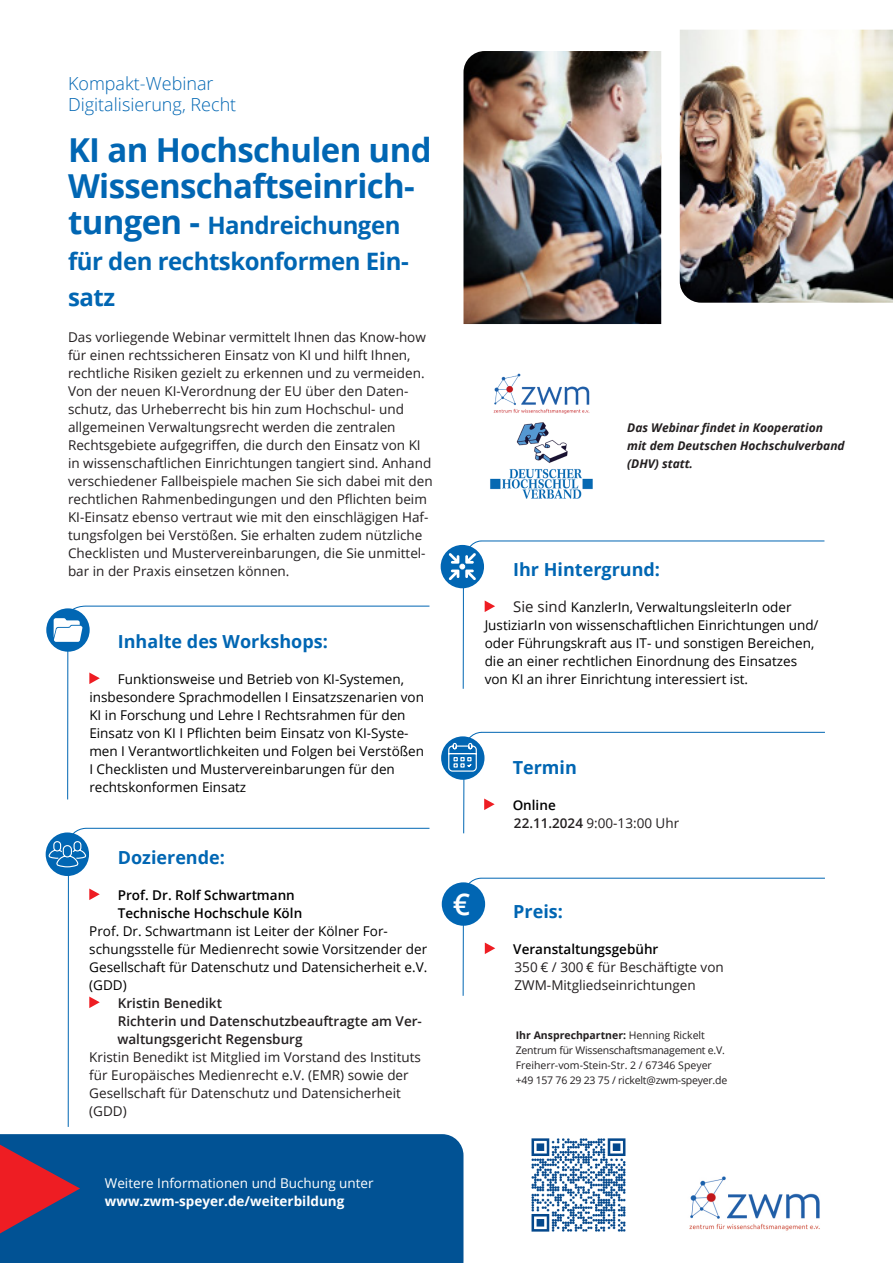
<style>
.page{position:relative;width:893px;height:1263px;background:#fff}
.page>*{position:absolute;margin:0;border:0;box-sizing:border-box;transform-origin:0 0}
.t1{font:700 33px/36px "Open Sans";letter-spacing:-.02em;color:#0166b3}
.t2{font:600 30px "Open Sans";color:#fff}
.t3{font:700 24px/36px "Open Sans";letter-spacing:-.02em;color:#0166b3}
.t4{font:700 18px "Open Sans";color:#0166b3}
.t5{font:300 18px/21px "Open Sans";color:#0166b3}
.t6{font:13.5px/18px "Open Sans";color:#231f20}
.t7{font:13.5px/18px "Open Sans";color:#000001}
.t8{font:600 13.5px/18px "Open Sans";color:#231f20}
.t9{font:600 13.5px/18px "Open Sans";color:#000001}
.t10{font:13.5px "Open Sans";color:#fff}
.t11{font:700 13.5px "Open Sans";color:#fff}
.t12{font:italic 700 12px/18px "Open Sans";color:#231f20}
.t13{font:10.5px/15px "Open Sans";letter-spacing:-.02em;color:#231f20}
.s1{font-size:33px}
.s2{font-size:15px;color:#231f20}
.s3{font-weight:600}
.s4{font-weight:700}
</style>
<div class="page">
<img style="left:689px;top:1176px;width:131px;height:55px">
<svg style="left:68px;top:828px;width:362px;height:299px"></svg>
<div style="left:46px;top:832px;width:43px;height:44px;background:#0166b3;border-radius:50%"></div>
<svg style="left:48px;top:840px;width:39px;height:28px"></svg>
<div style="left:0;top:1134px;width:463px;height:129px;background:#015294"></div>
<svg style="left:0;top:1144px;width:80px;height:89px;background:#77375b"></svg>
<img style="left:680px;top:30px;width:213px;height:273px">
<img style="left:463px;top:51px;width:198px;height:273px">
<svg style="left:67px;top:606px;width:363px;height:194px"></svg>
<div style="left:46px;top:608px;width:44px;height:44px;background:#0166b3;border-radius:50%"></div>
<svg style="left:54px;top:618px;width:28px;height:24px"></svg>
<svg style="left:463px;top:878px;width:362px;height:118px"></svg>
<div style="left:442px;top:882px;width:43px;height:44px;background:#0166b3;border-radius:50%"></div>
<div style="left:441px;top:736px;width:43px;height:44px;background:#0166b3;border-radius:50%"></div>
<svg style="left:448px;top:732px;width:377px;height:102px"></svg>
<svg style="left:463px;top:541px;width:362px;height:148px"></svg>
<div style="left:441px;top:545px;width:43px;height:43px;background:#0166b3;border-radius:50%"></div>
<svg style="left:449px;top:553px;width:27px;height:27px"></svg>
<img style="left:490px;top:373px;width:103px;height:126px">
<img style="left:531px;top:1138px;width:95px;height:94px">
<p class="t5" style="left:68px;top:73px;width:170px">Kompakt-Webinar<br>Digitalisierung, Recht</p>
<p class="t1" style="left:68px;top:131px;width:365px">KI an Hochschulen und<br>Wissenschaftseinrich-</p>
<p class="t3" style="left:68px;top:207px;width:342px"><span class="s1">tungen -</span> Handreichungen für den rechtskonformen Ein&shy;satz</p>
<p class="t6" style="left:68px;top:328px;width:366px">Das vorliegende Webinar vermittelt Ihnen das Know-how für einen rechtssicheren Einsatz von KI und hilft Ihnen, rechtliche Risiken gezielt zu erkennen und zu vermeiden.<br>Von der neuen KI-Verordnung der EU über den Daten&shy;schutz, das Urheberrecht bis hin zum Hochschul- und allgemeinen Verwaltungsrecht werden die zentralen Rechtsgebiete aufgegriffen, die durch den Einsatz von KI in wissenschaftlichen Einrichtungen tangiert sind. Anhand verschiedener Fallbeispiele machen Sie sich dabei mit den rechtlichen Rahmenbedingungen und den Pflichten beim KI-Einsatz ebenso vertraut wie mit den einschlägigen Haf&shy;tungsfolgen bei Verstößen. Sie erhalten zudem nützliche Checklisten und Mustervereinbarungen, die Sie unmittel&shy;bar in der Praxis einsetzen können.</p>
<p class="t4" style="left:118px;top:629px;width:212px">Inhalte des Workshops:</p>
<p class="t7" style="left:89px;top:670px;width:336px;text-indent:29px">Funktionsweise und Betrieb von KI-Systemen, insbesondere Sprachmodellen I Einsatzszenarien von KI in Forschung und Lehre I Rechtsrahmen für den Einsatz von KI I Pflichten beim Einsatz von KI-Syste&shy;men I Verantwortlichkeiten und Folgen bei Verstößen I Checklisten und Mustervereinbarungen für den rechtskonformen Einsatz</p>
<p class="t4" style="left:118px;top:845px;width:109px">Dozierende:</p>
<p class="t9" style="left:118px;top:886px;width:186px">Prof. Dr. Rolf Schwartmann<br>Technische Hochschule Köln</p>
<p class="t7" style="left:89px;top:922px;width:339px">Prof. Dr. Schwartmann ist Leiter der Kölner For&shy;schungsstelle für Medienrecht sowie Vorsitzender der Gesellschaft für Datenschutz und Datensicherheit e.V. (GDD)</p>
<p class="t8" style="left:118px;top:994px;width:106px">Kristin Benedikt</p>
<p class="t8" style="left:117px;top:1012px;width:306px">Richterin und Datenschutzbeauftragte am Ver&shy;waltungsgericht Regensburg</p>
<p class="t6" style="left:89px;top:1048px;width:333px">Kristin Benedikt ist Mitglied im Vorstand des Instituts für Europäisches Medienrecht e.V. (EMR) sowie der Gesellschaft für Datenschutz und Datensicherheit (GDD)</p>
<p class="t12" style="left:627px;top:418px;width:219px">Das Webinar findet in Kooperation mit dem Deutschen Hochschulverband (DHV) statt.</p>
<p class="t4" style="left:513px;top:557px;width:148px">Ihr Hintergrund:</p>
<p class="t7" style="left:485px;top:598px;width:335px;text-indent:28px"><span class="s2">Sie sind</span> KanzlerIn, VerwaltungsleiterIn oder JustiziarIn von wissenschaftlichen Einrichtungen und/ oder Führungskraft aus IT- und sonstigen Bereichen, die an einer rechtlichen Einordnung des Einsatzes von KI an ihrer Einrichtung interessiert ist.</p>
<p class="t2" style="left:453px;top:883px;width:19px">€</p>
<p class="t4" style="left:513px;top:755px;width:66px">Termin</p>
<p class="t9" style="left:513px;top:796px;width:45px">Online</p>
<p class="t6" style="left:514px;top:814px;width:167px"><span class="s3">22.11.2024</span> 9:00-13:00 Uhr</p>
<p class="t4" style="left:513px;top:899px;width:51px">Preis:</p>
<p class="t9" style="left:513px;top:940px;width:147px">Veranstaltungsgebühr</p>
<p class="t6" style="left:515px;top:958px;width:211px">350 € / 300 € für Beschäftigte von<br>ZWM-Mitgliedseinrichtungen</p>
<p class="t13" style="left:516px;top:1028px;width:213px"><span class="s4">Ihr Ansprechpartner:</span> Henning Rickelt Zentrum für Wissenschaftsmanagement e.V.<br>Freiherr-vom-Stein-Str. 2 / 67346 Speyer +49 157 76 29 23 75 / rickelt@zwm-speyer.de</p>
<p class="t10" style="left:105px;top:1174px;width:270px">Weitere Informationen und Buchung unter</p>
<p class="t11" style="left:105px;top:1192px;width:241px">www.zwm-speyer.de/weiterbildung</p>
</div>
